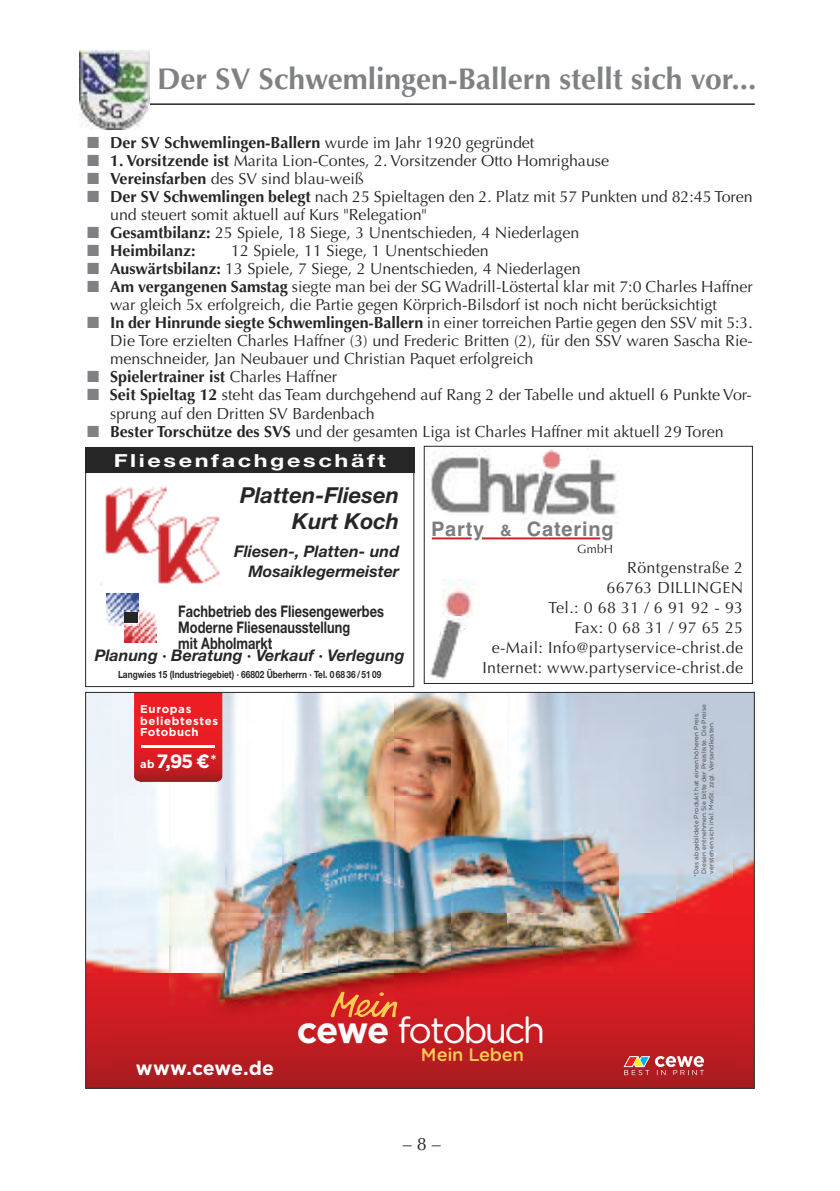
<style>
.page{position:relative;width:840px;height:1191px;background:#fff}
.page>*{position:absolute;margin:0;border:0;box-sizing:border-box;transform-origin:0 0}
.t1{font:36.4px "Gotham Rounded";letter-spacing:-.07em;color:#fff}
.t2{font:700 30px "Optima";color:#7f8184}
.t3{font:italic 700 22px/26px "Helvetica Neue";color:#272627;text-align:right}
.t4{font:700 20px "Helvetica";letter-spacing:.04em;color:#7d7d7d}
.t5{font:700 19.6px "Gotham";color:#fff}
.t6{font:700 19.2px "Gotham";color:#fff}
.t7{font:500 18.2px "Gotham Rounded";letter-spacing:-.01em;color:#fecc4e}
.t8{font:700 18px "Helvetica Neue";letter-spacing:.11em;color:#fff;scale:1.3 1}
.t9{font:18px "Optima";color:#272627}
.t10{font:16px/18px "Optima";color:#272627}
.t11{font:16px/20px "Optima";letter-spacing:.02em;color:#272627;text-align:right}
.t12{font:700 16px "Optima";color:#272627}
.t13{font:italic 700 16px/20px "Helvetica Neue";color:#272627;text-align:right}
.t14{font:700 16px/16px "Helvetica Neue";color:#272627;scale:.8 1}
.t15{font:12px "Optima";color:#272627}
.t16{font:700 11.4px/11.6px "Gotham";letter-spacing:.055em;color:#fff}
.t17{font:700 11.2px "Gotham";color:#fff}
.t18{font:700 10px "Helvetica Neue";color:#272627;scale:.83 1}
.t19{font:6.4px/7.6px "Gotham Rounded";letter-spacing:.025em;color:#404040}
.s1{color:#7f8184}
.s2{font-weight:400}
.s3{font-weight:700}
.s4{font-size:16px}
.s5{font-family:"Gotham";font-weight:700}
</style>
<div class="page">
<hr style="left:85px;top:103px;width:669px;height:2px;background:#272627">
<div style="left:85px;top:447px;width:329px;height:26px;background:#272627"></div>
<img style="left:101px;top:486px;width:119px;height:98px">
<img style="left:107px;top:594px;width:31px;height:16px">
<img style="left:107px;top:610px;width:18px;height:15px">
<img style="left:125px;top:610px;width:31px;height:32px">
<div style="left:124px;top:612px;width:14px;height:10px;background:#272627"></div>
<img style="left:80px;top:50px;width:70px;height:80px">
<div style="left:423px;top:446px;width:329px;height:238px;border:1px solid #272627"></div>
<img style="left:431px;top:615px;width:37px;height:64px">
<img style="left:426px;top:449px;width:191px;height:91px">
<hr style="left:431px;top:537px;width:40px;height:2px;background:#cc262b">
<hr style="left:481px;top:537px;width:119px;height:2px;background:#cc262b">
<img style="left:442px;top:579px;width:32px;height:36px">
<img style="left:537px;top:449px;width:34px;height:20px">
<img style="left:87px;top:694px;width:665px;height:393px">
<svg style="left:623px;top:1056px;width:80px;height:19px;background:#c76866"></svg>
<svg style="left:330px;top:991px;width:67px;height:26px;background:#df5430"></svg>
<svg style="left:134px;top:694px;width:88px;height:88px;background:#de1f25"></svg>
<hr style="left:141px;top:745px;width:74px;height:2px;background:#fff">
<h2 class="t2" style="left:157px;top:66px;width:600px">Der SV Schwemlingen-Ballern stellt sich vor...</h2>
<p class="t12" style="left:87px;top:136px;width:448px"><span class="s1">■</span> Der SV Schwemlingen-Ballern <span class="s2">wurde im Jahr 1920 gegründet</span></p>
<p class="t10" style="left:87px;top:153px;width:523px"><span class="s1">■</span> <span class="s3">1. Vorsitzende ist</span> Marita Lion-Contes, 2. Vorsitzender Otto Homrighause</p>
<p class="t10" style="left:87px;top:171px;width:278px"><span class="s1">■</span> <span class="s3">Vereinsfarben</span> des SV sind blau-weiß</p>
<p class="t10" style="left:110px;top:189px;width:643px;text-indent:-23px"><span class="s1">■</span> <span class="s3">Der SV Schwemlingen belegt</span> nach 25 Spieltagen den 2. Platz mit 57 Punkten und 82:45 Toren und steuert somit aktuell auf Kurs "Relegation"</p>
<p class="t10" style="left:87px;top:225px;width:493px"><span class="s1">■</span> <span class="s3">Gesamtbilanz:</span> 25 Spiele, 18 Siege, 3 Unentschieden, 4 Niederlagen</p>
<p class="t12" style="left:87px;top:244px;width:110px"><span class="s1">■</span> Heimbilanz:</p>
<p class="t10" style="left:231px;top:243px;width:259px">12 Spiele, 11 Siege, 1 Unentschieden</p>
<p class="t10" style="left:87px;top:261px;width:494px"><span class="s1">■</span> <span class="s3">Auswärtsbilanz:</span> 13 Spiele, 7 Siege, 2 Unentschieden, 4 Niederlagen</p>
<p class="t10" style="left:110px;top:279px;width:643px;text-indent:-23px"><span class="s1">■</span> <span class="s3">Am vergangenen Samstag</span> siegte man bei der SG Wadrill-Löstertal klar mit 7:0 Charles Haffner war gleich 5x erfolgreich, die Partie gegen Körprich-Bilsdorf ist noch nicht berücksichtigt</p>
<p class="t10" style="left:110px;top:315px;width:643px;text-align:justify;text-indent:-23px"><span class="s1">■</span> <span class="s3">In der Hinrunde siegte Schwemlingen-Ballern</span> in einer torreichen Partie gegen den SSV mit 5:3.<br>Die Tore erzielten Charles Haffner (3) und Frederic Britten (2), für den SSV waren Sascha Rie&shy;menschneider, Jan Neubauer und Christian Paquet erfolgreich</p>
<p class="t12" style="left:87px;top:370px;width:251px"><span class="s1">■</span> Spielertrainer ist <span class="s2">Charles Haffner</span></p>
<p class="t10" style="left:110px;top:387px;width:642px;text-indent:-23px"><span class="s1">■</span> <span class="s3">Seit Spieltag 12</span> steht das Team durchgehend auf Rang 2 der Tabelle und aktuell 6 Punkte Vor&shy;sprung auf den Dritten SV Bardenbach</p>
<p class="t10" style="left:87px;top:423px;width:637px"><span class="s1">■</span> <span class="s3">Bester Torschütze des SVS</span> und der gesamten Liga ist Charles Haffner mit aktuell 29 Toren</p>
<p class="t8" style="left:114px;top:444px;width:210px">Fliesenfachgeschäft</p>
<h3 class="t3" style="left:240px;top:482px;width:160px">Platten-Fliesen<br>Kurt Koch</h3>
<p class="t13" style="left:234px;top:541px;width:166px">Fliesen-, Platten- und<br>Mosaiklegermeister</p>
<p class="t14" style="left:178px;top:602px;width:258px">Fachbetrieb des Fliesengewerbes<br>Moderne Fliesenausstellung<br>mit Abholmarkt</p>
<p class="t13" style="left:95px;top:645px;width:311px">Planung · Beratung · Verkauf · Verlegung</p>
<p class="t18" style="left:118px;top:665px;width:318px">Langwies 15 (Industriegebiet) · 66802 Überherrn · Tel. 0 68 36 / 51 09</p>
<p class="t4" style="left:431px;top:517px;width:184px">Party <span class="s4">&amp;</span> Catering</p>
<p class="t15" style="left:577px;top:543px;width:38px">GmbH</p>
<p class="t11" style="left:482px;top:559px;width:262px">Röntgenstraße 2<br>66763 DILLINGEN<br>Tel.: 0 68 31 / 6 91 92 - 93<br>Fax: 0 68 31 / 97 65 25<br>e-Mail: Info@partyservice-christ.de<br>Internet: www.partyservice-christ.de</p>
<p class="t16" style="left:140px;top:703px;width:79px">Europas beliebtestes<br>Fotobuch</p>
<p class="t17" style="left:140px;top:757px;width:16px">ab</p>
<p class="t6" style="left:156px;top:750px;width:62px">7,95 ¤<sup>*</sup></p>
<p class="t5" style="left:136px;top:1057px;width:140px">www.cewe.de</p>
<h1 class="t1" style="left:296px;top:1018px;width:250px"><span class="s5">cewe</span> fotobuch</h1>
<p class="t7" style="left:421px;top:1048px;width:104px">Mein Leben</p>
<p class="t9" style="left:402px;top:1136px;width:39px">–8–</p>
<p class="t19" style="left:692px;top:873px;width:171px;text-indent:-3px;rotate:-90deg">*Das abgebildete Produkt hat einen höheren Preis.<br>Diesen entnehmen Sie bitte der Preisliste. Die Preise verstehen sich inkl. MwSt. zzgl. Versandkosten.</p>
</div>
